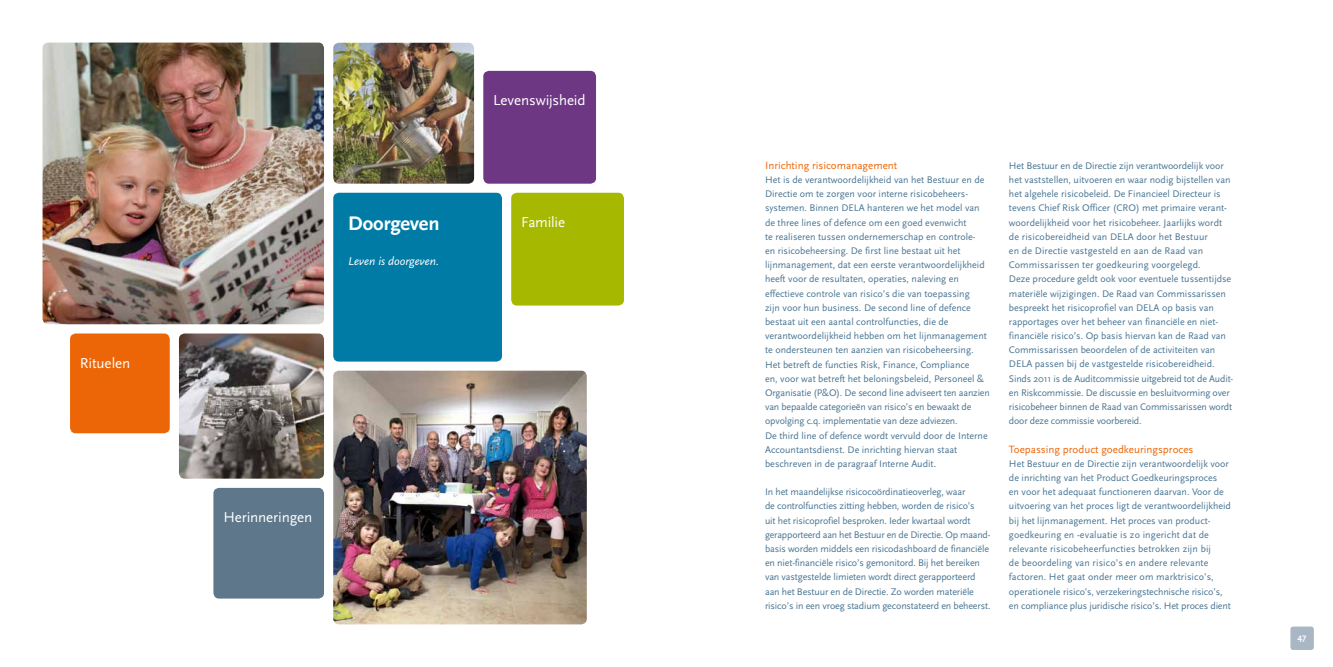
<style>
.page{position:relative;width:1333px;height:667px;background:#fff}
.page>*{position:absolute;margin:0;border:0;box-sizing:border-box;transform-origin:0 0}
.t1{font:700 20.5px "Scala Sans OT";letter-spacing:-.01em;color:#fff}
.t2{font:15px "Scala Sans OT";letter-spacing:-.01em;color:#fff}
.t3{font:italic 12px "Scala Sans OT";color:#fff}
.t4{font:11px "Scala Sans OT";color:#ec6608}
.t5{font:10px/14.2px "Scala Sans OT";color:#497593}
.t6{font:700 9px "Scala Sans OT";color:#fff}
</style>
<div class="page">
<div style="left:1290px;top:626px;width:23px;height:23px;background:#a9b7c5;border-radius:3px"></div>
<img style="left:43px;top:43px;width:281px;height:281px">
<div style="left:333px;top:192px;width:169px;height:169px;background:#007ba6;border-radius:6px"></div>
<div style="left:483px;top:71px;width:113px;height:112px;background:#6e3784;border-radius:6px"></div>
<div style="left:70px;top:333px;width:100px;height:100px;background:#ec6608;border-radius:6px"></div>
<div style="left:511px;top:192px;width:113px;height:113px;background:#a7b800;border-radius:6px"></div>
<img style="left:333px;top:43px;width:141px;height:140px">
<img style="left:179px;top:333px;width:145px;height:145px">
<div style="left:213px;top:487px;width:111px;height:111px;background:#5e778a;border-radius:6px"></div>
<img style="left:333px;top:370px;width:254px;height:254px">
<h2 class="t2" style="left:80px;top:354px;width:52px">Rituelen</h2>
<h1 class="t1" style="left:348px;top:211px;width:93px">Doorgeven</h1>
<p class="t3" style="left:348px;top:254px;width:92px">Leven is doorgeven.</p>
<h2 class="t2" style="left:493px;top:91px;width:94px">Levenswijsheid</h2>
<h2 class="t2" style="left:521px;top:213px;width:46px">Familie</h2>
<h2 class="t2" style="left:223px;top:508px;width:90px">Herinneringen</h2>
<p class="t4" style="left:765px;top:159px;width:134px">Inrichting risicomanagement</p>
<p class="t5" style="left:765px;top:172px;width:226px">Het is de verantwoordelijkheid van het Bestuur en de Directie om te zorgen voor interne risicobeheers&shy;systemen. Binnen DELA hanteren we het model van de three lines of defence om een goed evenwicht<br>te realiseren tussen ondernemerschap en controle-<br>en risicobeheersing. De first line bestaat uit het lijnmanagement, dat een eerste verantwoordelijkheid heeft voor de resultaten, operaties, naleving en effectieve controle van risico’s die van toepassing<br>zijn voor hun business. De second line of defence bestaat uit een aantal controlfuncties, die de verantwoordelijkheid hebben om het lijnmanagement te ondersteunen ten aanzien van risicobeheersing.<br>Het betreft de functies Risk, Finance, Compliance<br>en, voor wat betreft het beloningsbeleid, Personeel &amp; Organisatie (P&amp;O). De second line adviseert ten aanzien van bepaalde categorieën van risico’s en bewaakt de opvolging c.q. implementatie van deze adviezen.<br>De third line of defence wordt vervuld door de Interne Accountantsdienst. De inrichting hiervan staat beschreven in de paragraaf Interne Audit.</p>
<p class="t5" style="left:765px;top:484px;width:227px">In het maandelijkse risicocoördinatieoverleg, waar<br>de controlfuncties zitting hebben, worden de risico’s<br>uit het risicoprofiel besproken. Ieder kwartaal wordt gerapporteerd aan het Bestuur en de Directie. Op maand&shy;basis worden middels een risicodashboard de financiële en niet-financiële risico’s gemonitord. Bij het bereiken van vastgestelde limieten wordt direct gerapporteerd aan het Bestuur en de Directie. Zo worden materiële risico’s in een vroeg stadium geconstateerd en beheerst.</p>
<p class="t5" style="left:1008px;top:158px;width:225px">Het Bestuur en de Directie zijn verantwoordelijk voor het vaststellen, uitvoeren en waar nodig bijstellen van het algehele risicobeleid. De Financieel Directeur is tevens Chief Risk Officer (CRO) met primaire verant&shy;woordelijkheid voor het risicobeheer. Jaarlijks wordt de risicobereidheid van DELA door het Bestuur<br>en de Directie vastgesteld en aan de Raad van Commissarissen ter goedkeuring voorgelegd.<br>Deze procedure geldt ook voor eventuele tussentijdse materiële wijzigingen. De Raad van Commissarissen bespreekt het risicoprofiel van DELA op basis van rapportages over het beheer van financiële en niet&shy;financiële risico’s. Op basis hiervan kan de Raad van Commissarissen beoordelen of de activiteiten van DELA passen bij de vastgestelde risicobereidheid.<br>Sinds 2011 is de Auditcommissie uitgebreid tot de Audit&shy;en Riskcommissie. De discussie en besluitvorming over risicobeheer binnen de Raad van Commissarissen wordt door deze commissie voorbereid.</p>
<p class="t4" style="left:1008px;top:442px;width:186px">Toepassing product goedkeuringsproces</p>
<p class="t5" style="left:1008px;top:456px;width:223px">Het Bestuur en de Directie zijn verantwoordelijk voor de inrichting van het Product Goedkeuringsproces<br>en voor het adequaat functioneren daarvan. Voor de uitvoering van het proces ligt de verantwoordelijkheid bij het lijnmanagement. Het proces van product&shy;goedkeuring en -evaluatie is zo ingericht dat de relevante risicobeheerfuncties betrokken zijn bij<br>de beoordeling van risico’s en andere relevante factoren. Het gaat onder meer om marktrisico’s, operationele risico’s, verzekeringstechnische risico’s, en compliance plus juridische risico’s. Het proces dient</p>
<p class="t6" style="left:1297px;top:631px;width:10px">47</p>
</div>
